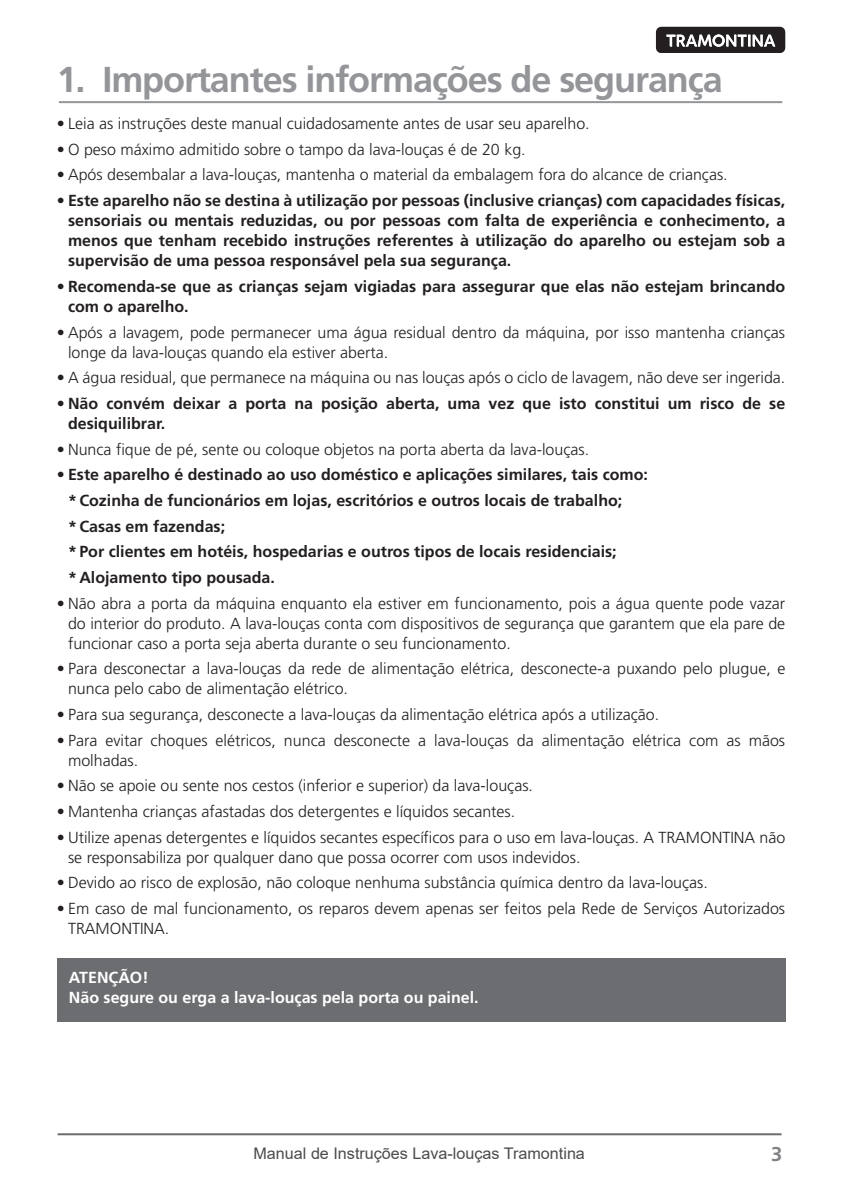
<style>
.page{position:relative;width:842px;height:1191px;background:#fff}
.page>*{position:absolute;margin:0;border:0;box-sizing:border-box;transform-origin:0 0}
.Títulos{font:700 36px "Frutiger LT Pro";letter-spacing:-.03em;color:#939598}
.t1{font:700 20px "Frutiger LT Pro";color:#818386}
.t2{font:300 16px/20px "Frutiger LT Pro";color:#231f20}
.t3{font:700 16px/20px "Frutiger LT Pro";color:#231f20}
.t4{font:700 16px "Frutiger LT Pro";color:#fff}
.t5{font:16px "Arial";color:#4b4c4d}
</style>
<div class="page">
<hr style="left:58px;top:1133px;width:723px;height:2px;background:#6c6d70">
<svg style="left:656px;top:27px;width:129px;height:26px"></svg>
<hr style="left:59px;top:101px;width:723px;height:2px;background:#939598">
<div style="left:58px;top:958px;width:728px;height:64px;background:#6c6d70"></div>
<p class="Títulos" style="left:57px;top:58px;width:667px">1. Importantes informações de segurança</p>
<p class="t2" style="left:57px;top:114px;width:534px">• Leia as instruções deste manual cuidadosamente antes de usar seu aparelho.</p>
<p class="t2" style="left:57px;top:139px;width:470px">• O peso máximo admitido sobre o tampo da lava-louças é de 20 kg.</p>
<p class="t2" style="left:57px;top:165px;width:672px">• Após desembalar a lava-louças, mantenha o material da embalagem fora do alcance de crianças.</p>
<p class="t3" style="left:68px;top:191px;width:719px;text-align:justify;text-indent:-11px">• Este aparelho não se destina à utilização por pessoas (inclusive crianças) com capacidades físicas, sensoriais ou mentais reduzidas, ou por pessoas com falta de experiência e conhecimento, a menos que tenham recebido instruções referentes à utilização do aparelho ou estejam sob a supervisão de uma pessoa responsável pela sua segurança.</p>
<p class="t3" style="left:68px;top:276px;width:719px;text-indent:-11px">• Recomenda-se que as crianças sejam vigiadas para assegurar que elas não estejam brincando com o aparelho.</p>
<p class="t2" style="left:68px;top:322px;width:719px;text-indent:-11px">• Após a lavagem, pode permanecer uma água residual dentro da máquina, por isso mantenha crianças longe da lava-louças quando ela estiver aberta.</p>
<p class="t2" style="left:57px;top:368px;width:730px">• A água residual, que permanece na máquina ou nas louças após o ciclo de lavagem, não deve ser ingerida.</p>
<p class="t3" style="left:68px;top:393px;width:719px;text-indent:-11px">• Não convém deixar a porta na posição aberta, uma vez que isto constitui um risco de se desiquilibrar.</p>
<p class="t2" style="left:57px;top:439px;width:534px">• Nunca fique de pé, sente ou coloque objetos na porta aberta da lava-louças.</p>
<p class="t3" style="left:57px;top:465px;width:593px">• Este aparelho é destinado ao uso doméstico e aplicações similares, tais como:</p>
<p class="t3" style="left:68px;top:490px;width:556px">*Cozinha de funcionários em lojas, escritórios e outros locais de trabalho;</p>
<p class="t3" style="left:68px;top:516px;width:159px">*Casas em fazendas;</p>
<p class="t3" style="left:68px;top:542px;width:550px">* Por clientes em hotéis, hospedarias e outros tipos de locais residenciais;</p>
<p class="t3" style="left:68px;top:567px;width:208px">* Alojamento tipo pousada.</p>
<p class="t2" style="left:68px;top:593px;width:719px;text-align:justify;text-indent:-11px">• Não abra a porta da máquina enquanto ela estiver em funcionamento, pois a água quente pode vazar do interior do produto. A lava-louças conta com dispositivos de segurança que garantem que ela pare de funcionar caso a porta seja aberta durante o seu funcionamento.</p>
<p class="t2" style="left:68px;top:659px;width:719px;text-indent:-11px">• Para desconectar a lava-louças da rede de alimentação elétrica, desconecte-a puxando pelo plugue, e nunca pelo cabo de alimentação elétrico.</p>
<p class="t2" style="left:57px;top:704px;width:604px">• Para sua segurança, desconecte a lava-louças da alimentação elétrica após a utilização.</p>
<p class="t2" style="left:68px;top:730px;width:719px;text-indent:-11px">• Para evitar choques elétricos, nunca desconecte a lava-louças da alimentação elétrica com as mãos molhadas.</p>
<p class="t2" style="left:57px;top:776px;width:478px">• Não se apoie ou sente nos cestos (inferior e superior) da lava-louças.</p>
<p class="t2" style="left:57px;top:801px;width:460px">• Mantenha crianças afastadas dos detergentes e líquidos secantes.</p>
<p class="t2" style="left:68px;top:827px;width:719px;text-indent:-11px">• Utilize apenas detergentes e líquidos secantes específicos para o uso em lava-louças. A TRAMONTINA não se responsabiliza por qualquer dano que possa ocorrer com usos indevidos.</p>
<p class="t2" style="left:57px;top:873px;width:653px">• Devido ao risco de explosão, não coloque nenhuma substância química dentro da lava-louças.</p>
<p class="t2" style="left:68px;top:898px;width:719px;text-indent:-11px">• Em caso de mal funcionamento, os reparos devem apenas ser feitos pela Rede de Serviços Autorizados<br>TRAMONTINA.</p>
<p class="t4" style="left:69px;top:968px;width:81px">ATENÇÃO!</p>
<p class="t4" style="left:69px;top:988px;width:411px">Não segure ou erga a lava-louças pela porta ou painel.</p>
<p class="t5" style="left:253px;top:1142px;width:333px">Manual de Instruções Lava-louças Tramontina</p>
<p class="t1" style="left:771px;top:1142px;width:13px">3</p>
</div>
